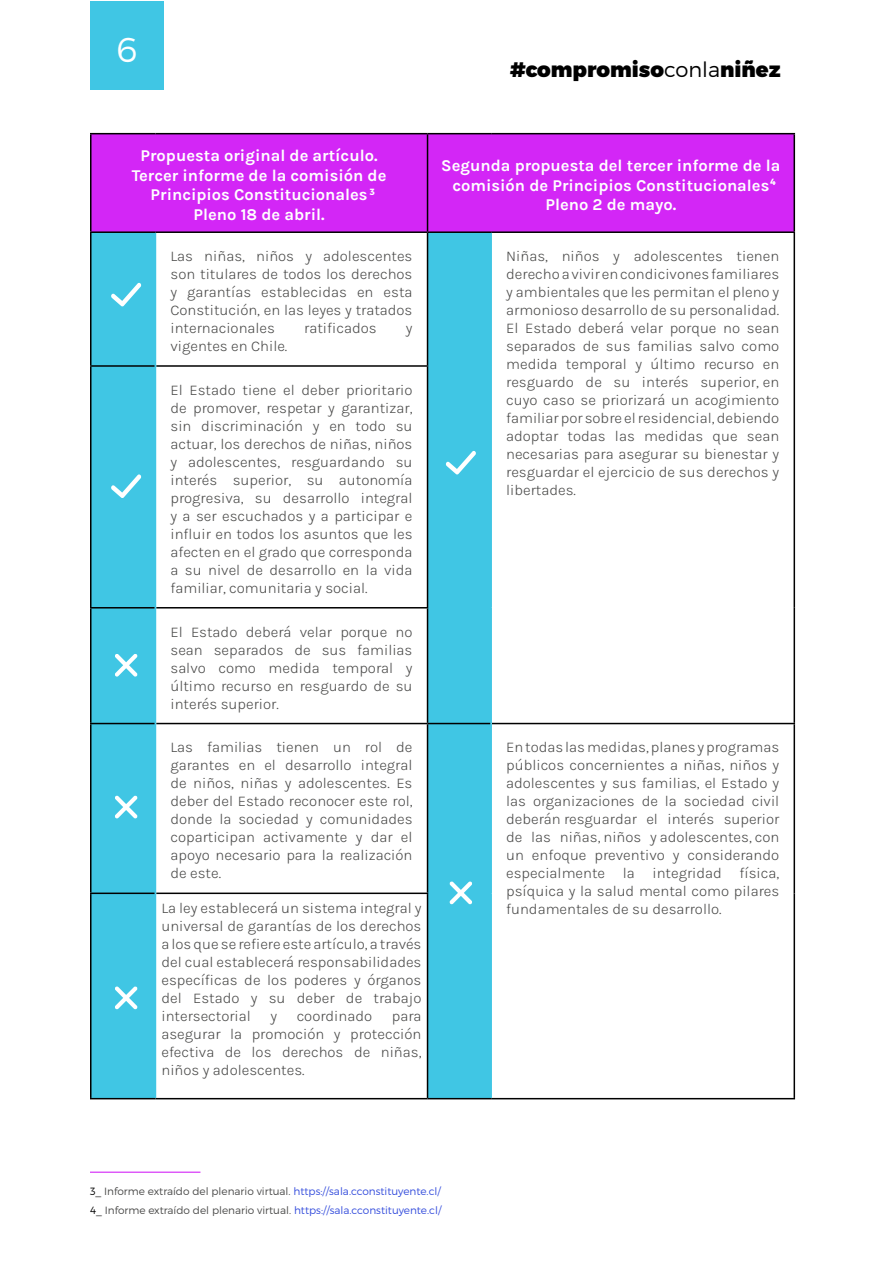
<style>
.page{position:relative;width:893px;height:1263px;background:#fff}
.page>*{position:absolute;margin:0;border:0;box-sizing:border-box;transform-origin:0 0}
.t1{font:300 34.5px "Montserrat";color:#fff}
.t2{font:900 21px "Montserrat";color:#000}
.t3{font:700 16.5px/19.8px "Karla";color:#fff;text-align:center}
.t4{font:300 15px/18px "Karla";color:#4a4a49;text-align:justify}
.t5{font:300 10.5px/19.5px "Montserrat";color:#4a4a49}
.t6{font:700 9px "Montserrat";color:#fff}
.s1{font-weight:300}
.s2{color:#000}
.s3{color:#334cdc}
</style>
<div class="page">
<div style="left:90px;top:1px;width:74px;height:88px;background:#40c6e4"></div>
<div style="left:92px;top:134px;width:702px;height:98px;background:#d326f6"></div>
<svg style="left:92px;top:232px;width:398px;height:867px"></svg>
<hr style="left:427px;top:134px;width:1px;height:97px;background:#000">
<hr style="left:90px;top:233px;width:2px;height:132px;background:#000">
<hr style="left:794px;top:233px;width:1px;height:133px;background:#000">
<hr style="left:90px;top:365px;width:65px;height:2px;background:#000">
<hr style="left:90px;top:367px;width:2px;height:240px;background:#000">
<hr style="left:794px;top:366px;width:1px;height:242px;background:#000">
<hr style="left:90px;top:607px;width:65px;height:1px;background:#000">
<hr style="left:90px;top:608px;width:2px;height:115px;background:#000">
<hr style="left:156px;top:607px;width:272px;height:1px;background:#000">
<hr style="left:794px;top:608px;width:1px;height:115px;background:#000">
<hr style="left:90px;top:723px;width:65px;height:1px;background:#000">
<hr style="left:90px;top:724px;width:2px;height:168px;background:#000">
<hr style="left:428px;top:723px;width:62px;height:1px;background:#000">
<hr style="left:427px;top:724px;width:1px;height:168px;background:#000">
<hr style="left:492px;top:723px;width:303px;height:1px;background:#000">
<hr style="left:794px;top:724px;width:1px;height:169px;background:#000">
<hr style="left:90px;top:892px;width:65px;height:2px;background:#000">
<hr style="left:90px;top:894px;width:2px;height:204px;background:#000">
<hr style="left:156px;top:892px;width:272px;height:2px;background:#000">
<hr style="left:427px;top:894px;width:1px;height:204px;background:#000">
<hr style="left:794px;top:893px;width:1px;height:205px;background:#000">
<hr style="left:90px;top:1098px;width:65px;height:1px;background:#000">
<hr style="left:155px;top:1098px;width:272px;height:1px;background:#000">
<hr style="left:428px;top:1098px;width:63px;height:1px;background:#000">
<hr style="left:491px;top:1098px;width:304px;height:1px;background:#000">
<hr style="left:156px;top:365px;width:272px;height:2px;background:#000">
<hr style="left:90px;top:133px;width:65px;height:1px;background:#000">
<hr style="left:90px;top:134px;width:2px;height:97px;background:#000">
<hr style="left:155px;top:133px;width:272px;height:1px;background:#000">
<hr style="left:428px;top:133px;width:63px;height:1px;background:#000">
<hr style="left:491px;top:133px;width:304px;height:1px;background:#000">
<hr style="left:794px;top:134px;width:1px;height:97px;background:#000">
<hr style="left:90px;top:231px;width:65px;height:2px;background:#000">
<hr style="left:155px;top:231px;width:272px;height:2px;background:#000">
<hr style="left:428px;top:231px;width:63px;height:2px;background:#000">
<hr style="left:491px;top:231px;width:304px;height:2px;background:#000">
<hr style="left:427px;top:233px;width:1px;height:132px;background:#000">
<hr style="left:427px;top:367px;width:1px;height:240px;background:#000">
<hr style="left:427px;top:608px;width:1px;height:115px;background:#000">
<hr style="left:156px;top:723px;width:271px;height:1px;background:#000">
<hr style="left:155px;top:233px;width:1px;height:133px;background:#40c6e4">
<hr style="left:155px;top:366px;width:1px;height:242px;background:#40c6e4">
<hr style="left:155px;top:608px;width:1px;height:115px;background:#40c6e4">
<hr style="left:490px;top:233px;width:2px;height:133px;background:#40c6e4">
<hr style="left:490px;top:366px;width:2px;height:242px;background:#40c6e4">
<hr style="left:490px;top:608px;width:2px;height:115px;background:#40c6e4">
<hr style="left:155px;top:723px;width:1px;height:170px;background:#40c6e4">
<hr style="left:155px;top:893px;width:1px;height:205px;background:#40c6e4">
<hr style="left:490px;top:723px;width:2px;height:170px;background:#40c6e4">
<hr style="left:490px;top:893px;width:2px;height:205px;background:#40c6e4">
<svg style="left:111px;top:283px;width:30px;height:23px"></svg>
<svg style="left:111px;top:474px;width:30px;height:24px"></svg>
<svg style="left:446px;top:451px;width:30px;height:23px"></svg>
<svg style="left:115px;top:654px;width:23px;height:22px"></svg>
<svg style="left:115px;top:795px;width:23px;height:23px"></svg>
<svg style="left:115px;top:986px;width:23px;height:23px"></svg>
<svg style="left:449px;top:881px;width:23px;height:23px"></svg>
<hr style="left:90px;top:1171px;width:110px;height:2px;background:#d326f6">
<h1 class="t1" style="left:116px;top:28px;width:22px">6</h1>
<h2 class="t2" style="left:510px;top:56px;width:272px">#compromiso<span class="s1">conla</span>niñez</h2>
<p class="t3" style="left:132px;top:145px;width:256px">Propuesta original de artículo.<br>Tercer informe de la comisión de<br>Principios Constitucionales<br>Pleno 18 de abril.</p>
<p class="t3" style="left:441px;top:155px;width:341px">Segunda propuesta del tercer informe de la comisión de Principios Constitucionales<br>Pleno 2 de mayo.</p>
<p class="t4" style="left:170px;top:246px;width:244px">Las niñas, niños y adolescentes son titulares de todos los derechos y garantías establecidas en esta Constitución, en las leyes y tratados internacionales</p>
<p class="t6" style="left:770px;top:176px;width:7px">4</p>
<p class="t6" style="left:370px;top:187px;width:7px">3</p>
<p class="t4" style="left:506px;top:246px;width:275px">Niñas, niños y adolescentes tienen derecho a vivir en condicivones familiares y ambientales que les permitan el pleno y armonioso desarrollo de su personalidad.<br>El Estado deberá velar porque no sean separados de sus familias salvo como medida temporal y último recurso en resguardo de su interés superior, en cuyo caso se priorizará un acogimiento familiar por sobre el residencial, debiendo adoptar todas las medidas que sean necesarias para asegurar su bienestar y resguardar el ejercicio de sus derechos y libertades.</p>
<p class="t4" style="left:304px;top:318px;width:74px">ratificados</p>
<p class="t4" style="left:406px;top:318px;width:8px">y</p>
<p class="t4" style="left:170px;top:336px;width:118px">vigentes en Chile.</p>
<p class="t4" style="left:170px;top:380px;width:244px">El Estado tiene el deber prioritario de promover, respetar y garantizar, sin discriminación y en todo su actuar, los derechos de niñas, niños y adolescentes, resguardando su interés superior, su autonomía progresiva, su desarrollo integral y a ser escuchados y a participar e influir en todos los asuntos que les afecten en el grado que corresponda a su nivel de desarrollo en la vida familiar, comunitaria y social.</p>
<p class="t4" style="left:170px;top:622px;width:244px">El Estado deberá velar porque no sean separados de sus familias salvo como medida temporal y último recurso en resguardo de su interés superior.</p>
<p class="t4" style="left:170px;top:738px;width:244px">Las familias tienen un rol de garantes en el desarrollo integral de niños, niñas y adolescentes. Es deber del Estado reconocer este rol, donde la sociedad y comunidades coparticipan activamente y dar el apoyo necesario para la realización de este.</p>
<p class="t4" style="left:506px;top:738px;width:275px">En todas las medidas, planes y programas públicos concernientes a niñas, niños y adolescentes y sus familias, el Estado y las organizaciones de la sociedad civil deberán resguardar el interés superior de las niñas, niños y adolescentes, con un enfoque preventivo y considerando especialmente la integridad física, psíquica y la salud mental como pilares</p>
<p class="t4" style="left:161px;top:898px;width:262px">La ley establecerá un sistema integral y</p>
<p class="t4" style="left:506px;top:900px;width:217px">fundamentales de su desarrollo.</p>
<p class="t4" style="left:161px;top:916px;width:262px">universal de garantías de los derechos a los que se refiere este artículo, a través del cual establecerá responsabilidades específicas de los poderes y órganos del Estado y su deber de trabajo intersectorial</p>
<p class="t4" style="left:270px;top:1006px;width:8px">y</p>
<p class="t4" style="left:297px;top:1006px;width:77px">coordinado</p>
<p class="t4" style="left:161px;top:1006px;width:262px;text-indent:230px">para asegurar la promoción y protección efectiva de los derechos de niñas, niños y adolescentes.</p>
<p class="t5" style="left:90px;top:1181px;width:353px"><span class="s2">3_</span> Informe extraído del plenario virtual. <span class="s3">https://sala.cconstituyente.cl/<br></span><span class="s2">4_</span> Informe extraído del plenario virtual. <span class="s3">https://sala.cconstituyente.cl/</span></p>
</div>
